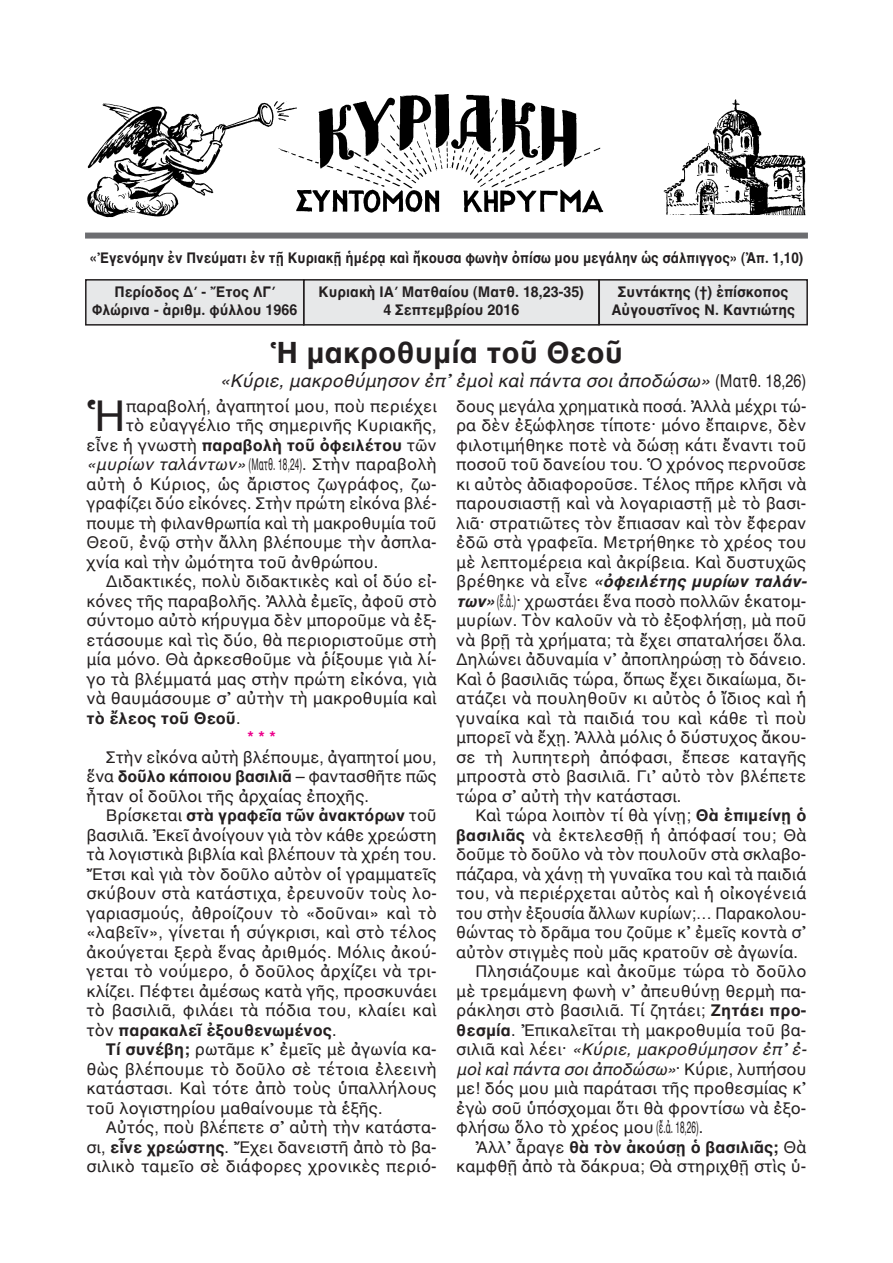
<style>
.page{position:relative;width:893px;height:1263px;background:#fff}
.page>*{position:absolute;margin:0;border:0;box-sizing:border-box;transform-origin:0 0}
.t1{font:43.5px "AL Helvetica";color:#231f20}
.t2{font:700 30px "AL Helvetica";color:#231f20}
.t3{font:italic 18px "AL Helvetica";color:#231f20}
.t4{font:16.5px/19.5px "AL Helvetica";color:#231f20;text-align:justify}
.t5{font:700 16.5px "AL Helvetica";color:#231f20}
.t6{font:italic 16.5px "AL Helvetica";color:#231f20}
.t7{font:16.5px "AL Helvetica";color:#231f20;scale:.5 1}
.t8{font:16.5px "AL Helvetica";color:#231f20;scale:.95 1}
.t9{font:700 16.5px "AL Helvetica";color:#ed028c}
.t10{font:700 15px/18px "AL Helvetica";color:#231f20;text-align:center;scale:.95 1}
.t11{font:700 15px "AL Helvetica";color:#231f20;scale:.9 1}
.s1{font-style:normal}
.s2{font-weight:400}
.s3{font-style:italic}
.s4{font-weight:700}
.s5{font-weight:700;font-style:italic}
</style>
<div class="page">
<div style="left:304px;top:280px;width:295px;height:45px;background:#e7e8e9"></div>
<div style="left:303px;top:279px;width:297px;height:47px;border:2px solid #231f20"></div>
<div style="left:87px;top:281px;width:216px;height:43px;background:#e7e8e9"></div>
<div style="left:85px;top:279px;width:219px;height:47px;border:2px solid #231f20"></div>
<div style="left:600px;top:281px;width:206px;height:43px;background:#e7e8e9"></div>
<div style="left:598px;top:279px;width:210px;height:46px;border:2px solid #231f20"></div>
<div style="left:85px;top:233px;width:723px;height:6px;background:#6c6d70"></div>
<img style="left:87px;top:94px;width:719px;height:124px">
<p class="t11" style="left:90px;top:249px;width:794px">«Ἐγενόμην ἐν Πνεύματι ἐν τῇ Κυριακῇ ἡμέρᾳ καὶ ἤκουσα φωνὴν ὀπίσω μου μεγάλην ὡς σάλπιγγος» (Ἀπ. 1,10)</p>
<p class="t10" style="left:92px;top:283px;width:217px">Περίοδος Δ΄ - Ἔτος ΛΓ΄<br>Φλώρινα - ἀριθμ. φύλλου 1966</p>
<p class="t10" style="left:611px;top:283px;width:195px">Συντάκτης (†) ἐπίσκοπος<br>Αὐγουστῖνος Ν. Καντιώτης</p>
<h2 class="t2" style="left:270px;top:334px;width:355px">Ἡ μακροθυμία τοῦ Θεοῦ</h2>
<p class="t3" style="left:220px;top:370px;width:588px">«Κύριε, μακροθύμησον ἐπ᾿ ἐμοὶ καὶ πάντα σοι ἀποδώσω» <span class="s1">(Ματθ. 18,26)</span></p>
<p class="t10" style="left:319px;top:283px;width:281px">Κυριακὴ ΙΑ΄ Ματθαίου (Ματθ. 18,23-35)<br>4 Σεπτεμβρίου 2016</p>
<h1 class="t1" style="left:87px;top:390px;width:41px">Ἡ</h1>
<p class="t4" style="left:126px;top:396px;width:312px">παραβολή, ἀγαπητοί μου, ποὺ περιέχει</p>
<p class="t4" style="left:126px;top:415px;width:312px">τὸ εὐαγγέλιο τῆς σημερινῆς Κυριακῆς,</p>
<p class="t5" style="left:87px;top:435px;width:352px"><span class="s2">εἶνε ἡ γνωστὴ</span> παραβολὴ τοῦ ὀφειλέτου <span class="s2">τῶν</span></p>
<p class="t7" style="left:87px;top:455px;width:702px"><span class="s3">«μυρίων ταλάντων»</span> (Ματθ. 18,24). Στὴν παραβολὴ</p>
<p class="t4" style="left:87px;top:474px;width:352px">αὐτὴ ὁ Κύριος, ὡς ἄριστος ζωγράφος, ζω-</p>
<p class="t4" style="left:87px;top:493px;width:352px">γραφίζει δύο εἰκόνες. Στὴν πρώτη εἰκόνα βλέ-</p>
<p class="t4" style="left:87px;top:513px;width:352px">πουμε τὴ φιλανθρωπία καὶ τὴ μακροθυμία τοῦ</p>
<p class="t4" style="left:87px;top:532px;width:352px">Θεοῦ, ἐνῷ στὴν ἄλλη βλέπουμε τὴν ἀσπλα-</p>
<p class="t4" style="left:87px;top:552px;width:293px">χνία καὶ τὴν ὠμότητα τοῦ ἀνθρώπου.</p>
<p class="t4" style="left:106px;top:571px;width:332px">Διδακτικές, πολὺ διδακτικὲς καὶ οἱ δύο εἰ-</p>
<p class="t4" style="left:87px;top:591px;width:352px">κόνες τῆς παραβολῆς. Ἀλλὰ ἐμεῖς, ἀφοῦ στὸ</p>
<p class="t4" style="left:87px;top:610px;width:352px">σύντομο αὐτὸ κήρυγμα δὲν μποροῦμε νὰ ἐξ-</p>
<p class="t4" style="left:87px;top:630px;width:352px">ετάσουμε καὶ τὶς δύο, θὰ περιοριστοῦμε στὴ</p>
<p class="t4" style="left:87px;top:649px;width:352px">μία μόνο. Θὰ ἀρκεσθοῦμε νὰ ῥίξουμε γιὰ λί-</p>
<p class="t4" style="left:87px;top:669px;width:352px">γο τὰ βλέμματά μας στὴν πρώτη εἰκόνα, γιὰ</p>
<p class="t4" style="left:87px;top:688px;width:352px">νὰ θαυμάσουμε σ᾽ αὐτὴν τὴ μακροθυμία καὶ</p>
<p class="t5" style="left:87px;top:708px;width:156px">τὸ ἔλεος τοῦ Θεοῦ<span class="s2">.</span></p>
<p class="t9" style="left:247px;top:727px;width:30px">***</p>
<p class="t4" style="left:87px;top:747px;width:352px;text-indent:19px">Στὴν εἰκόνα αὐτὴ βλέπουμε, ἀγαπητοί μου, ἕνα <span class="s4">δοῦλο κάποιου βασιλιᾶ</span> – φαντασθῆτε πῶς ἦταν οἱ δοῦλοι τῆς ἀρχαίας ἐποχῆς.</p>
<p class="t4" style="left:87px;top:805px;width:352px;text-indent:19px">Βρίσκεται <span class="s4">στὰ γραφεῖα τῶν ἀνακτόρων</span> τοῦ βασιλιᾶ. Ἐκεῖ ἀνοίγουν γιὰ τὸν κάθε χρεώστη τὰ λογιστικὰ βιβλία καὶ βλέπουν τὰ χρέη του.<br>Ἔτσι καὶ γιὰ τὸν δοῦλο αὐτὸν οἱ γραμματεῖς σκύβουν στὰ κατάστιχα, ἐρευνοῦν τοὺς λο&shy;γαριασμούς, ἀθροίζουν τὸ «δοῦναι» καὶ τὸ «λαβεῖν», γίνεται ἡ σύγκρισι, καὶ στὸ τέλος ἀκούγεται ξερὰ ἕνας ἀριθμός. Μόλις ἀκού&shy;γεται τὸ νούμερο, ὁ δοῦλος ἀρχίζει νὰ τρι&shy;κλίζει. Πέφτει ἀμέσως κατὰ γῆς, προσκυνάει τὸ βασιλιᾶ, φιλάει τὰ πόδια του, κλαίει καὶ τὸν <span class="s4">παρακαλεῖ ἐξουθενωμένος</span>.</p>
<p class="t4" style="left:86px;top:1039px;width:352px;text-indent:19px"><span class="s4">Τί συνέβη;</span> ρωτᾶμε κ᾽ ἐμεῖς μὲ ἀγωνία κα&shy;θὼς βλέπουμε τὸ δοῦλο σὲ τέτοια ἐλεεινὴ κατάστασι. Καὶ τότε ἀπὸ τοὺς ὑπαλλήλους τοῦ λογιστηρίου μαθαίνουμε τὰ ἑξῆς.</p>
<p class="t4" style="left:86px;top:1117px;width:352px;text-indent:19px">Αὐτός, ποὺ βλέπετε σ᾽ αὐτὴ τὴν κατάστα&shy;σι, <span class="s4">εἶνε χρεώστης</span>. Ἔχει δανειστῆ ἀπὸ τὸ βα&shy;σιλικὸ ταμεῖο σὲ διάφορες χρονικὲς περιό-</p>
<p class="t4" style="left:456px;top:396px;width:352px">δους μεγάλα χρηματικὰ ποσά. Ἀλλὰ μέχρι τώ&shy;ρα δὲν ἐξώφλησε τίποτε· μόνο ἔπαιρνε, δὲν φιλοτιμήθηκε ποτὲ νὰ δώσῃ κάτι ἔναντι τοῦ ποσοῦ τοῦ δανείου του. Ὁ χρόνος περνοῦσε κι αὐτὸς ἀδιαφοροῦσε. Τέλος πῆρε κλῆσι νὰ παρουσιαστῇ καὶ νὰ λογαριαστῇ μὲ τὸ βασι&shy;λιᾶ· στρατιῶτες τὸν ἔπιασαν καὶ τὸν ἔφεραν ἐδῶ στὰ γραφεῖα. Μετρήθηκε τὸ χρέος του μὲ λεπτομέρεια καὶ ἀκρίβεια. Καὶ δυστυχῶς βρέθηκε νὰ εἶνε <span class="s5">«ὀφειλέτης μυρίων ταλάν&shy;των»</span>(ἔ.ἀ.)· χρωστάει ἕνα ποσὸ πολλῶν ἑκατομ&shy;μυρίων. Τὸν καλοῦν νὰ τὸ ἐξοφλήσῃ, μὰ ποῦ νὰ βρῇ τὰ χρήματα; τὰ ἔχει σπαταλήσει ὅλα.<br>Δηλώνει ἀδυναμία ν᾽ ἀποπληρώσῃ τὸ δάνειο.<br>Καὶ ὁ βασιλιᾶς τώρα, ὅπως ἔχει δικαίωμα, δι&shy;ατάζει νὰ πουληθοῦν κι αὐτὸς ὁ ἴδιος καὶ ἡ γυναίκα καὶ τὰ παιδιά του καὶ κάθε τὶ ποὺ μπορεῖ νὰ ἔχῃ. Ἀλλὰ μόλις ὁ δύστυχος ἄκου&shy;σε τὴ λυπητερὴ ἀπόφασι, ἔπεσε καταγῆς μπροστὰ στὸ βασιλιᾶ. Γι᾽ αὐτὸ τὸν βλέπετε τώρα σ᾽ αὐτὴ τὴν κατάστασι.</p>
<p class="t4" style="left:475px;top:805px;width:332px">Καὶ τώρα λοιπὸν τί θὰ γίνῃ; <span class="s4">Θὰ ἐπιμείνῃ ὁ</span></p>
<p class="t4" style="left:456px;top:825px;width:352px"><span class="s4">βασιλιᾶς</span> νὰ ἐκτελεσθῇ ἡ ἀπόφασί του; Θὰ</p>
<p class="t4" style="left:456px;top:844px;width:352px">δοῦμε τὸ δοῦλο νὰ τὸν πουλοῦν στὰ σκλαβο-</p>
<p class="t4" style="left:456px;top:864px;width:352px">πάζαρα, νὰ χάνῃ τὴ γυναῖκα του καὶ τὰ παιδιά</p>
<p class="t4" style="left:456px;top:883px;width:352px">του, νὰ περιέρχεται αὐτὸς καὶ ἡ οἰκογένειά</p>
<p class="t8" style="left:456px;top:903px;width:370px">του στὴν ἐξουσία ἄλλων κυρίων;… Παρακολου-</p>
<p class="t4" style="left:456px;top:922px;width:352px">θώντας τὸ δρᾶμα του ζοῦμε κ᾽ ἐμεῖς κοντὰ σ᾽</p>
<p class="t4" style="left:456px;top:942px;width:343px">αὐτὸν στιγμὲς ποὺ μᾶς κρατοῦν σὲ ἀγωνία.</p>
<p class="t4" style="left:475px;top:961px;width:332px">Πλησιάζουμε καὶ ἀκοῦμε τώρα τὸ δοῦλο</p>
<p class="t4" style="left:456px;top:981px;width:352px">μὲ τρεμάμενη φωνὴ ν᾿ ἀπευθύνῃ θερμὴ πα-</p>
<p class="t4" style="left:456px;top:1000px;width:352px">ράκλησι στὸ βασιλιᾶ. Τί ζητάει; <span class="s4">Ζητάει προ-</span></p>
<p class="t4" style="left:456px;top:1020px;width:352px"><span class="s4">θεσμία</span>. Ἐπικαλεῖται τὴ μακροθυμία τοῦ βα-</p>
<p class="t6" style="left:456px;top:1040px;width:352px"><span class="s1">σιλιᾶ καὶ λέει·</span> «Κύριε, μακροθύμησον ἐπ᾿ ἐ-</p>
<p class="t6" style="left:456px;top:1059px;width:352px">μοὶ καὶ πάντα σοι ἀποδώσω»<span class="s1">· Κύριε, λυπήσου</span></p>
<p class="t4" style="left:456px;top:1078px;width:352px">με! δός μου μιὰ παράτασι τῆς προθεσμίας κ᾽</p>
<p class="t4" style="left:456px;top:1098px;width:352px">ἐγὼ σοῦ ὑπόσχομαι ὅτι θὰ φροντίσω νὰ ἐξο-</p>
<p class="t4" style="left:456px;top:1117px;width:249px">φλήσω ὅλο τὸ χρέος μου(ἔ.ἀ. 18,26).</p>
<p class="t5" style="left:475px;top:1137px;width:332px"><span class="s2">Ἀλλ᾿ ἆραγε</span> θὰ τὸν ἀκούσῃ ὁ βασιλιᾶς; <span class="s2">Θὰ</span></p>
<p class="t4" style="left:456px;top:1156px;width:352px">καμφθῇ ἀπὸ τὰ δάκρυα; Θὰ στηριχθῇ στὶς ὑ-</p>
</div>
